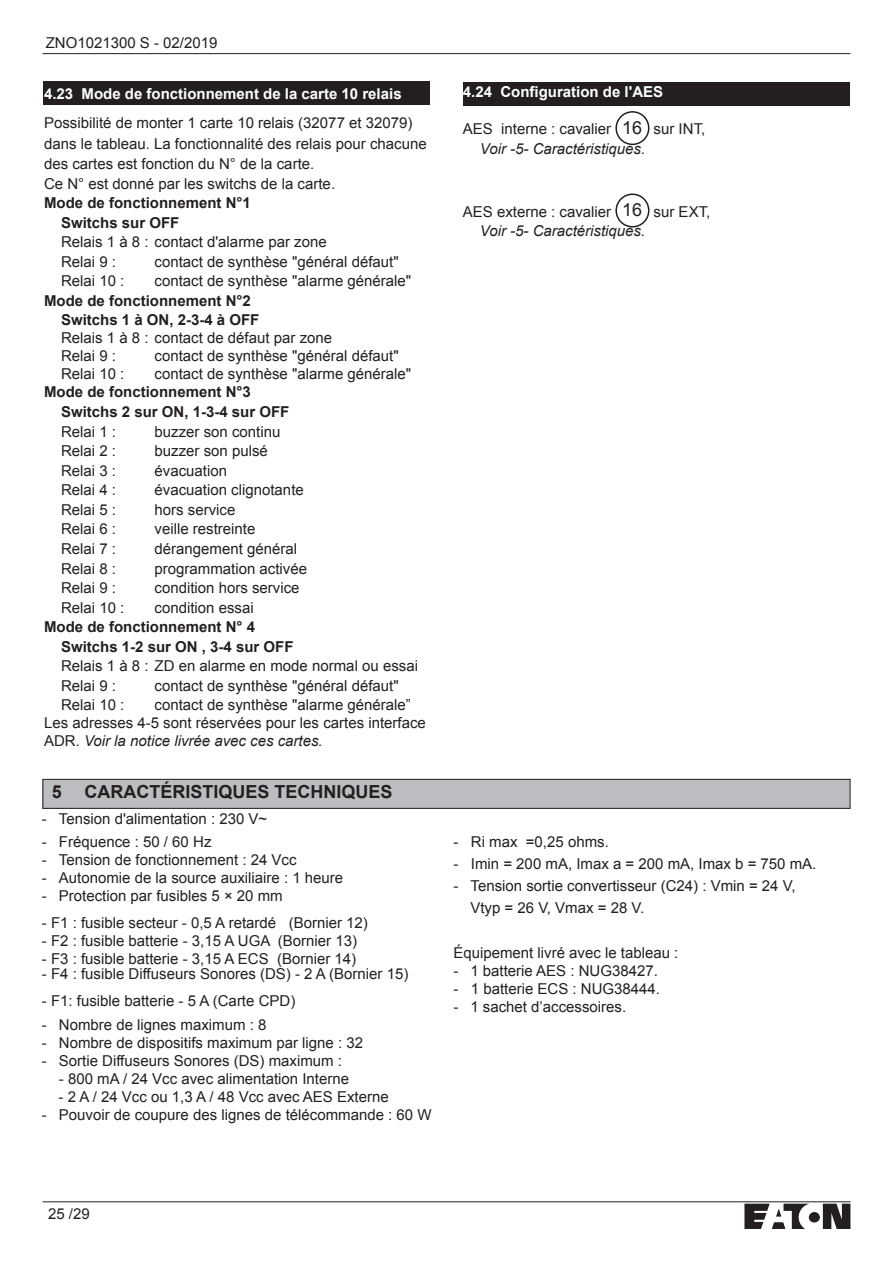
<style>
.page{position:relative;width:893px;height:1263px;background:#fff}
.page>*{position:absolute;margin:0;border:0;box-sizing:border-box;transform-origin:0 0}
.t1{font:700 18px "Arial";color:#231f20}
.t2{font:15px/19.5px "Arial";color:#231f20}
.t3{font:700 15px/19.5px "Arial";color:#231f20}
.t4{font:700 15px "Arial";color:#fff}
.s1{font-style:italic}
.s2{font-size:18px}
</style>
<div class="page">
<hr style="left:43px;top:53px;width:807px;height:1px;background:#231f20">
<hr style="left:43px;top:1201px;width:807px;height:1px;background:#231f20">
<svg style="left:744px;top:1204px;width:106px;height:25px"></svg>
<div style="left:463px;top:82px;width:387px;height:23px;background:#231f20"></div>
<div style="left:615px;top:111px;width:34px;height:34px;border:2px solid #231f20;border-radius:50%"></div>
<div style="left:615px;top:193px;width:34px;height:34px;border:2px solid #231f20;border-radius:50%"></div>
<div style="left:43px;top:779px;width:807px;height:29px;background:#bcbdc0"></div>
<div style="left:43px;top:779px;width:807px;height:30px;border:1px solid #231f20"></div>
<div style="left:43px;top:81px;width:386px;height:24px;background:#231f20"></div>
<p class="t2" style="left:46px;top:33px;width:173px">ZNO1021300 S - 02/2019</p>
<p class="t4" style="left:44px;top:83px;width:359px">4.23 Mode de fonctionnement de la carte 10 relais</p>
<p class="t2" style="left:44px;top:113px;width:384px;line-height:20.1px">Possibilité de monter 1 carte 10 relais (32077 et 32079) dans le tableau. La fonctionnalité des relais pour chacune des cartes est fonction du N° de la carte.<br>Ce N° est donné par les switchs de la carte.</p>
<p class="t3" style="left:61px;top:194px;width:191px;text-indent:-17px">Mode de fonctionnement N°1<br>Switchs sur OFF</p>
<p class="t2" style="left:61px;top:232px;width:267px">Relais 1 à 8 : contact d'alarme par zone<br>Relai 9 :</p>
<p class="t2" style="left:155px;top:252px;width:246px">contact de synthèse "général défaut"</p>
<p class="t2" style="left:61px;top:271px;width:65px">Relai 10 :</p>
<p class="t2" style="left:155px;top:271px;width:258px">contact de synthèse "alarme générale"</p>
<p class="t3" style="left:61px;top:291px;width:200px;text-indent:-17px">Mode de fonctionnement N°2<br>Switchs 1 à ON, 2-3-4 à OFF</p>
<p class="t2" style="left:61px;top:329px;width:273px;line-height:18px">Relais 1 à 8 : contact de défaut par zone<br>Relai 9 :</p>
<p class="t2" style="left:155px;top:346px;width:246px">contact de synthèse "général défaut"</p>
<p class="t2" style="left:61px;top:364px;width:65px">Relai 10 :</p>
<p class="t2" style="left:155px;top:364px;width:258px">contact de synthèse "alarme générale"</p>
<p class="t3" style="left:61px;top:382px;width:230px;line-height:20.1px;text-indent:-17px">Mode de fonctionnement N°3<br>Switchs 2 sur ON, 1-3-4 sur OFF</p>
<p class="t2" style="left:61px;top:422px;width:57px">Relai 1 :</p>
<p class="t2" style="left:155px;top:422px;width:127px">buzzer son continu</p>
<p class="t2" style="left:61px;top:442px;width:57px">Relai 2 :</p>
<p class="t2" style="left:155px;top:442px;width:115px">buzzer son pulsé</p>
<p class="t2" style="left:61px;top:461px;width:57px">Relai 3 :</p>
<p class="t2" style="left:155px;top:461px;width:74px">évacuation</p>
<p class="t2" style="left:61px;top:481px;width:57px">Relai 4 :</p>
<p class="t2" style="left:155px;top:481px;width:151px">évacuation clignotante</p>
<p class="t2" style="left:61px;top:500px;width:57px">Relai 5 :</p>
<p class="t2" style="left:155px;top:500px;width:82px">hors service</p>
<p class="t2" style="left:61px;top:520px;width:57px">Relai 6 :</p>
<p class="t2" style="left:155px;top:520px;width:102px">veille restreinte</p>
<p class="t2" style="left:61px;top:539px;width:57px">Relai 7 :</p>
<p class="t2" style="left:155px;top:539px;width:144px">dérangement général</p>
<p class="t2" style="left:61px;top:559px;width:57px">Relai 8 :</p>
<p class="t2" style="left:155px;top:559px;width:154px">programmation activée</p>
<p class="t2" style="left:61px;top:578px;width:57px">Relai 9 :</p>
<p class="t2" style="left:155px;top:578px;width:147px">condition hors service</p>
<p class="t2" style="left:61px;top:598px;width:65px">Relai 10 :</p>
<p class="t2" style="left:155px;top:598px;width:101px">condition essai</p>
<p class="t3" style="left:61px;top:617px;width:234px;text-indent:-17px">Mode de fonctionnement N° 4<br>Switchs 1-2 sur ON , 3-4 sur OFF</p>
<p class="t2" style="left:61px;top:656px;width:358px">Relais 1 à 8 : ZD en alarme en mode normal ou essai<br>Relai 9 :</p>
<p class="t2" style="left:155px;top:676px;width:246px">contact de synthèse "général défaut"</p>
<p class="t2" style="left:44px;top:696px;width:383px;line-height:18px;text-indent:111px">contact de synthèse "alarme générale”<br>Les adresses 4-5 sont réservées pour les cartes interface<br>ADR. <span class="s1">Voir la notice livrée avec ces cartes.</span></p>
<p class="t2" style="left:61px;top:695px;width:65px">Relai 10 :</p>
<p class="t1" style="left:52px;top:779px;width:12px">5</p>
<p class="t1" style="left:84px;top:779px;width:310px">CARACTÉRISTIQUES TECHNIQUES</p>
<p class="t2" style="left:42px;top:809px;width:227px">- Tension d'alimentation : 230 V~</p>
<p class="t2" style="left:42px;top:832px;width:171px">- Fréquence : 50 / 60 Hz</p>
<p class="t2" style="left:42px;top:850px;width:256px">- Tension de fonctionnement : 24 Vcc</p>
<p class="t2" style="left:42px;top:868px;width:303px">- Autonomie de la source auxiliaire : 1 heure</p>
<p class="t2" style="left:42px;top:886px;width:242px">- Protection par fusibles 5 × 20 mm</p>
<p class="t2" style="left:42px;top:913px;width:327px">- F1 : fusible secteur - 0,5 A retardé (Bornier 12)</p>
<p class="t2" style="left:42px;top:931px;width:317px">- F2 : fusible batterie - 3,15 A UGA (Bornier 13)</p>
<p class="t2" style="left:42px;top:949px;width:316px">- F3 : fusible batterie - 3,15 A ECS (Bornier 14)</p>
<p class="t2" style="left:42px;top:964px;width:368px">- F4 : fusible Diffuseurs Sonores (DS) - 2 A (Bornier 15)</p>
<p class="t2" style="left:42px;top:991px;width:255px">- F1: fusible batterie - 5 A (Carte CPD)</p>
<p class="t2" style="left:42px;top:1015px;width:226px">- Nombre de lignes maximum : 8</p>
<p class="t2" style="left:42px;top:1033px;width:323px">- Nombre de dispositifs maximum par ligne : 32</p>
<p class="t2" style="left:42px;top:1051px;width:302px">- Sortie Diffuseurs Sonores (DS) maximum :</p>
<p class="t2" style="left:59px;top:1069px;width:292px">- 800 mA / 24 Vcc avec alimentation Interne</p>
<p class="t2" style="left:59px;top:1087px;width:332px">- 2 A / 24 Vcc ou 1,3 A / 48 Vcc avec AES Externe</p>
<p class="t2" style="left:42px;top:1105px;width:391px">- Pouvoir de coupure des lignes de télécommande : 60 W</p>
<p class="t4" style="left:463px;top:82px;width:202px">4.24 Configuration de l'AES</p>
<p class="t2" style="left:480px;top:120px;width:227px;text-indent:-17px">AES interne : cavalier <span class="s2">16</span> sur INT,<br><span class="s1">Voir -5- Caractéristiques.</span></p>
<p class="t2" style="left:480px;top:202px;width:232px;text-indent:-17px">AES externe : cavalier <span class="s2">16</span> sur EXT,<br><span class="s1">Voir -5- Caractéristiques.</span></p>
<p class="t2" style="left:453px;top:832px;width:157px">- Ri max =0,25 ohms.</p>
<p class="t2" style="left:453px;top:854px;width:365px">- Imin = 200 mA, Imax a = 200 mA, Imax b = 750 mA.</p>
<p class="t2" style="left:470px;top:875px;width:327px;line-height:22.2px;text-indent:-17px">- Tension sortie convertisseur (C24) : Vmin = 24 V,<br>Vtyp = 26 V, Vmax = 28 V.</p>
<p class="t2" style="left:453px;top:943px;width:227px">Équipement livré avec le tableau :</p>
<p class="t2" style="left:453px;top:961px;width:206px">- 1 batterie AES : NUG38427.</p>
<p class="t2" style="left:453px;top:979px;width:208px">- 1 batterie ECS : NUG38444.</p>
<p class="t2" style="left:453px;top:997px;width:174px">- 1 sachet d’accessoires.</p>
<p class="t2" style="left:48px;top:1204px;width:43px">25 /29</p>
</div>
